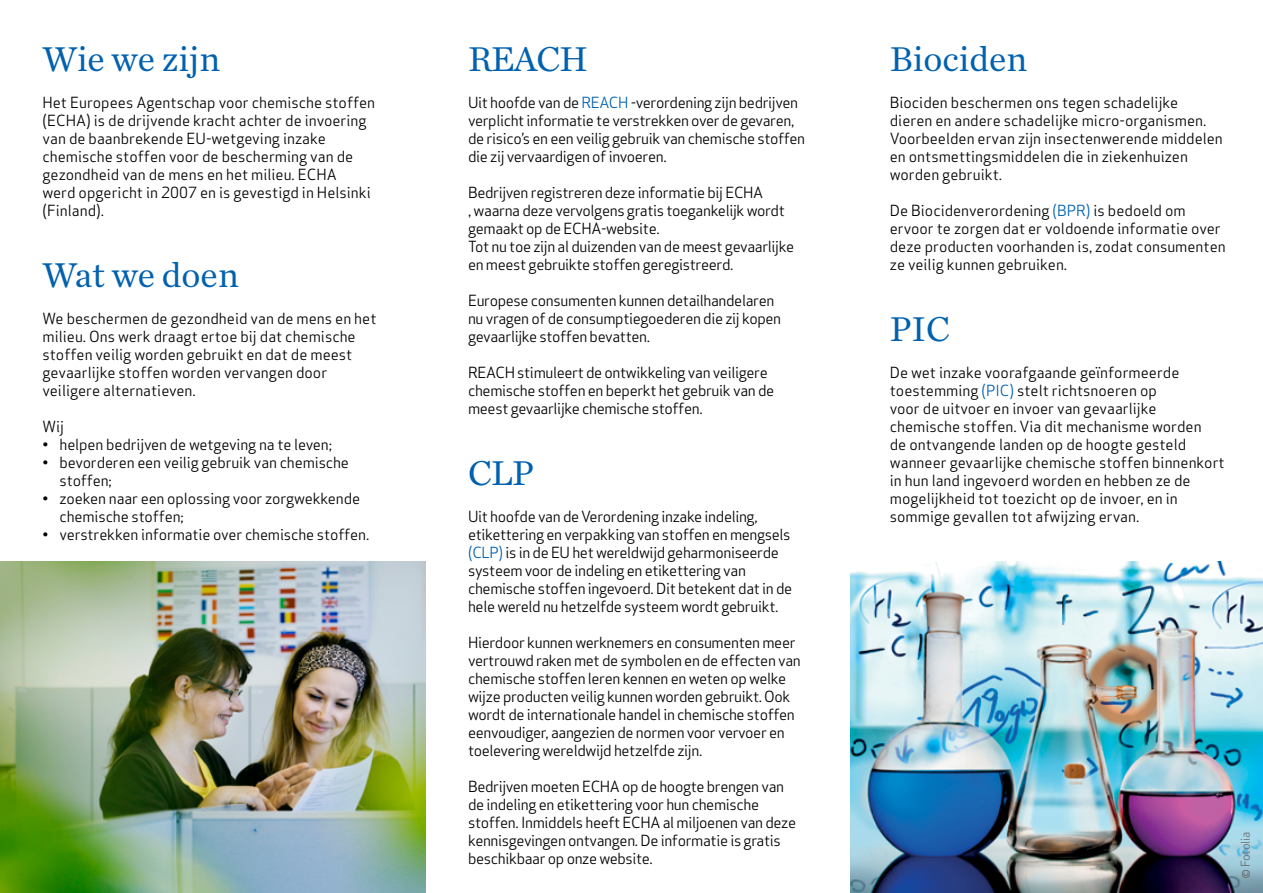
<style>
.page{position:relative;width:1263px;height:893px;background:#fff}
.page>*{position:absolute;margin:0;border:0;box-sizing:border-box;transform-origin:0 0}
.t1{font:36px "Chronicle Text G1";color:#0061af}
.t2{font:15px/18px "Apex Sans";letter-spacing:-.025em;color:#000}
.t3{font:15px/18px "Apex Sans";color:#000}
.t4{font:12px "Apex Sans";letter-spacing:-.025em;color:#6d6e71}
.s1{color:#0061af}
.s2{font-size:15px}
</style>
<div class="page">
<img style="left:0;top:561px;width:425px;height:332px">
<img style="left:850px;top:561px;width:413px;height:332px">
<h1 class="t1" style="left:43px;top:32px;width:179px">Wie we zijn</h1>
<p class="t3" style="left:43px;top:92px;width:334px">Het Europees Agentschap voor chemische stoffen (ECHA) is de drijvende kracht achter de invoering van de baanbrekende EU-wetgeving inzake chemische stoffen voor de bescherming van de gezondheid van de mens en het milieu. ECHA<br>werd opgericht in 2007 en is gevestigd in Helsinki (Finland).</p>
<h1 class="t1" style="left:43px;top:247px;width:198px">Wat we doen</h1>
<p class="t3" style="left:43px;top:308px;width:335px">We beschermen de gezondheid van de mens en het milieu. Ons werk draagt ertoe bij dat chemische stoffen veilig worden gebruikt en dat de meest gevaarlijke stoffen worden vervangen door veiligere alternatieven.</p>
<p class="t2" style="left:43px;top:416px;width:23px">Wij</p>
<p class="t2" style="left:43px;top:434px;width:291px">• helpen bedrijven de wetgeving na te leven;</p>
<p class="t2" style="left:60px;top:452px;width:291px;text-indent:-17px">• bevorderen een veilig gebruik van chemische stoffen;</p>
<p class="t2" style="left:60px;top:488px;width:302px;text-indent:-17px">• zoeken naar een oplossing voor zorgwekkende chemische stoffen;</p>
<p class="t2" style="left:43px;top:524px;width:328px">• verstrekken informatie over chemische stoffen.</p>
<h1 class="t1" style="left:468px;top:32px;width:121px">REACH</h1>
<p class="t2" style="left:468px;top:92px;width:339px">Uit hoofde van de <span class="s1">REACH</span> -verordening zijn bedrijven verplicht informatie te verstrekken over de gevaren, de risico’s en een veilig gebruik van chemische stoffen die zij vervaardigen of invoeren.</p>
<p class="t2" style="left:468px;top:182px;width:328px">Bedrijven registreren deze informatie bij ECHA<br>, waarna deze vervolgens gratis toegankelijk wordt gemaakt op de ECHA-website.<br>Tot nu toe zijn al duizenden van de meest gevaarlijke en meest gebruikte stoffen geregistreerd.</p>
<p class="t2" style="left:468px;top:290px;width:315px">Europese consumenten kunnen detailhandelaren nu vragen of de consumptiegoederen die zij kopen gevaarlijke stoffen bevatten.</p>
<p class="t2" style="left:468px;top:362px;width:308px">REACH stimuleert de ontwikkeling van veiligere chemische stoffen en beperkt het gebruik van de meest gevaarlijke chemische stoffen.</p>
<h1 class="t1" style="left:468px;top:445px;width:68px">CLP</h1>
<p class="t2" style="left:468px;top:506px;width:326px">Uit hoofde van de Verordening inzake indeling, etikettering en verpakking van stoffen en mengsels <span class="s1">(CLP)</span> is in de EU het wereldwijd geharmoniseerde systeem voor de indeling en etikettering van chemische stoffen ingevoerd. Dit betekent dat in de hele wereld nu hetzelfde systeem wordt gebruikt.</p>
<p class="t2" style="left:468px;top:632px;width:334px">Hierdoor kunnen werknemers en consumenten meer vertrouwd raken met de symbolen en de effecten van chemische stoffen leren kennen en weten op welke wijze producten veilig kunnen worden gebruikt. Ook wordt de internationale handel in chemische stoffen eenvoudiger, aangezien de normen voor vervoer en toelevering wereldwijd hetzelfde zijn.</p>
<p class="t2" style="left:468px;top:776px;width:330px">Bedrijven moeten ECHA op de hoogte brengen van de indeling en etikettering voor hun chemische stoffen. Inmiddels heeft ECHA al miljoenen van deze kennisgevingen ontvangen. De informatie is gratis beschikbaar op onze website.</p>
<h1 class="t1" style="left:890px;top:32px;width:139px">Biociden</h1>
<p class="t3" style="left:890px;top:92px;width:335px">Biociden beschermen ons tegen schadelijke dieren en andere schadelijke micro-organismen.<br>Voorbeelden ervan zijn insectenwerende middelen en ontsmettingsmiddelen die in ziekenhuizen worden gebruikt.</p>
<p class="t3" style="left:890px;top:200px;width:337px">De Biocidenverordening <span class="s1">(BPR)</span> is bedoeld om ervoor te zorgen dat er voldoende informatie over deze producten voorhanden is, zodat consumenten ze veilig kunnen gebruiken.</p>
<h1 class="t1" style="left:890px;top:301px;width:62px">PIC</h1>
<p class="t3" style="left:890px;top:362px;width:336px">De wet inzake voorafgaande geïnformeerde toestemming <span class="s1">(PIC)</span> stelt richtsnoeren op<br>voor de uitvoer en invoer van gevaarlijke chemische stoffen. Via dit mechanisme worden<br>de ontvangende landen op de hoogte gesteld wanneer gevaarlijke chemische stoffen binnenkort in hun land ingevoerd worden en hebben ze de mogelijkheid tot toezicht op de invoer, en in sommige gevallen tot afwijzing ervan.</p>
<p class="t4" style="left:1235px;top:879px;width:49px;rotate:-90deg"><span class="s2">©</span> Fotolia</p>
</div>
